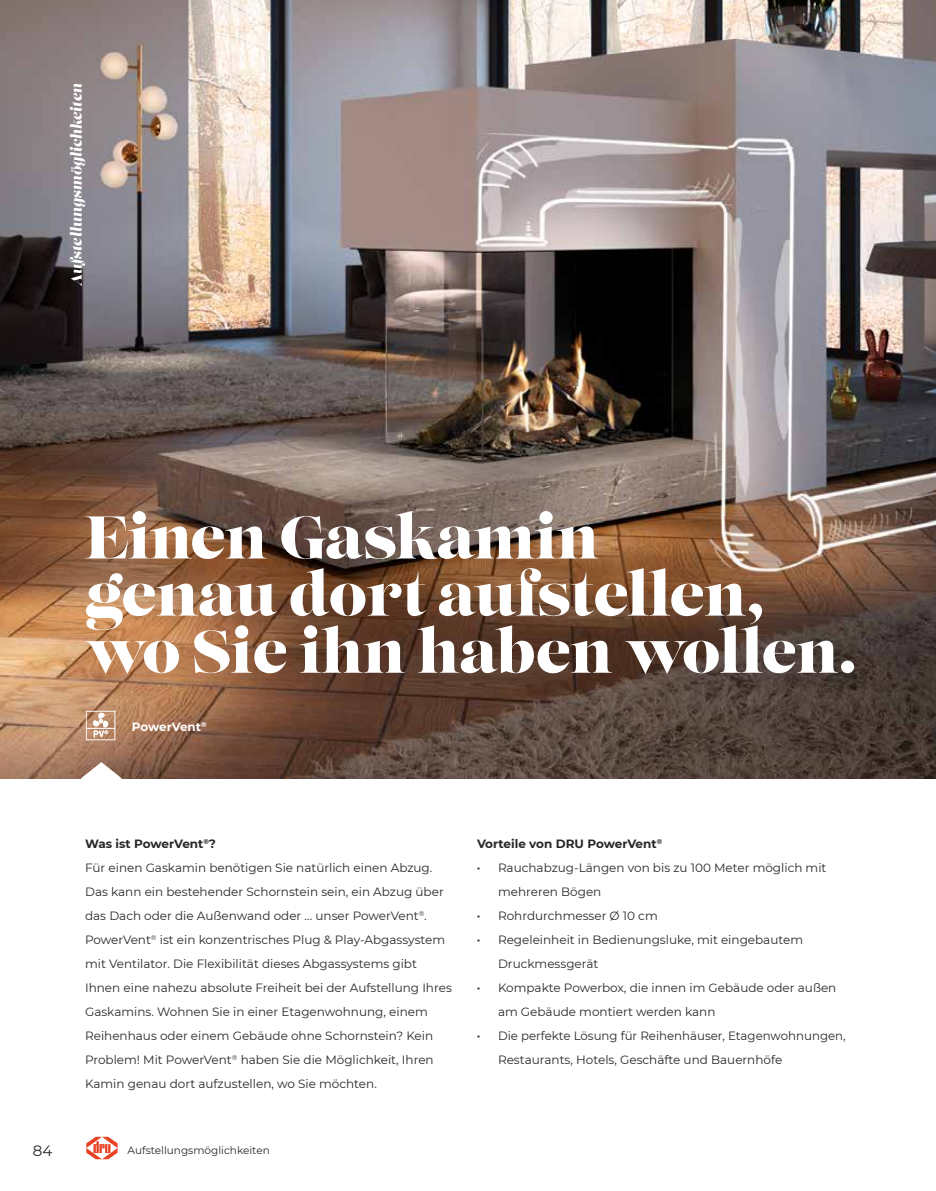
<style>
.page{position:relative;width:936px;height:1191px;background:#fff}
.page>*{position:absolute;margin:0;border:0;box-sizing:border-box;transform-origin:0 0}
.t1{font:60px/57.2px "Lust";color:#fff}
.t2{font:italic 15px "Lust";letter-spacing:-.005em;color:#fff}
.t3{font:15px "Montserrat";color:#282827}
.t4{font:12px/24px "Montserrat";color:#282827}
.t5{font:700 12px "Montserrat";color:#282827}
.t6{font:700 12px "Montserrat";letter-spacing:-.015em;color:#fff}
.t7{font:10.5px "Montserrat";color:#282827}
.s1{font-weight:700}
.s2{font-weight:800}
</style>
<div class="page">
<img style="left:0;top:0;width:935px;height:778px">
<svg style="left:81px;top:762px;width:41px;height:17px"></svg>
<svg style="left:86px;top:711px;width:29px;height:29px"></svg>
<img style="left:935px;top:438px;width:1px;height:292px">
<svg style="left:86px;top:1136px;width:32px;height:23px"></svg>
<p class="t2" style="left:67px;top:286px;width:204px;rotate:-90deg">Aufstellungsmöglichkeiten</p>
<h1 class="t1" style="left:85px;top:511px;width:773px">Einen Gaskamin<br>genau dort aufstellen, wo Sie ihn haben wollen.</h1>
<p class="t6" style="left:132px;top:718px;width:76px">PowerVent<sup>®</sup></p>
<p class="t4" style="left:85px;top:831px;width:368px"><span class="s1">Was ist PowerVent</span><sup>®</sup><span class="s1">?<br></span>Für einen Gaskamin benötigen Sie natürlich einen Abzug.<br>Das kann ein bestehender Schornstein sein, ein Abzug über das Dach oder die Außenwand oder … unser PowerVent<sup>®</sup>.<br>PowerVent<sup>®</sup> ist ein konzentrisches Plug &amp; Play-Abgassystem mit Ventilator. Die Flexibilität dieses Abgassystems gibt Ihnen eine nahezu absolute Freiheit bei der Aufstellung Ihres Gaskamins. Wohnen Sie in einer Etagenwohnung, einem Reihenhaus oder einem Gebäude ohne Schornstein? Kein Problem! Mit PowerVent<sup>®</sup> haben Sie die Möglichkeit, Ihren Kamin genau dort aufzustellen, wo Sie möchten.</p>
<p class="t5" style="left:477px;top:835px;width:187px">Vorteile von DRU PowerVent<sup>®</sup></p>
<p class="t4" style="left:477px;top:855px;width:351px"><span class="s2">·</span> Rauchabzug-Längen von bis zu 100 Meter möglich mit</p>
<p class="t4" style="left:498px;top:879px;width:105px">mehreren Bögen</p>
<p class="t4" style="left:477px;top:903px;width:182px"><span class="s2">·</span> Rohrdurchmesser Ø 10 cm</p>
<p class="t4" style="left:477px;top:927px;width:327px"><span class="s2">·</span> Regeleinheit in Bedienungsluke, mit eingebautem</p>
<p class="t4" style="left:498px;top:951px;width:102px">Druckmessgerät</p>
<p class="t4" style="left:477px;top:975px;width:361px"><span class="s2">·</span> Kompakte Powerbox, die innen im Gebäude oder außen</p>
<p class="t4" style="left:498px;top:999px;width:219px">am Gebäude montiert werden kann</p>
<p class="t4" style="left:477px;top:1023px;width:370px"><span class="s2">·</span> Die perfekte Lösung für Reihenhäuser, Etagenwohnungen,</p>
<p class="t4" style="left:498px;top:1047px;width:286px">Restaurants, Hotels, Geschäfte und Bauernhöfe</p>
<p class="t3" style="left:33px;top:1140px;width:21px">84</p>
<p class="t7" style="left:128px;top:1142px;width:144px">Aufstellungsmöglichkeiten</p>
</div>
